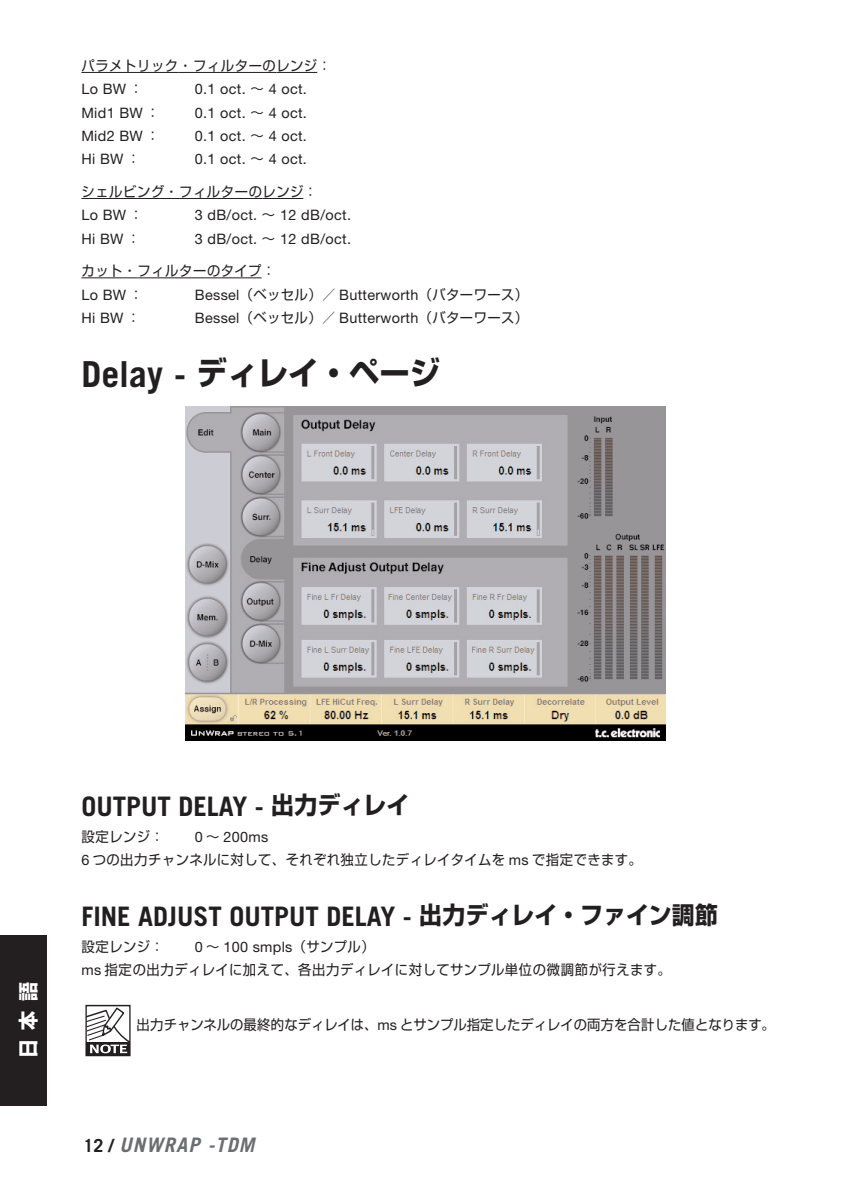
<style>
.page{position:relative;width:851px;height:1191px;background:#fff}
.page>*{position:absolute;margin:0;border:0;box-sizing:border-box;transform-origin:0 0}
.t1{font:700 32px "Shin Go Pro";color:#231f20;scale:.95 1}
.t2{font:700 26.8px "Trade Gothic";color:#231f20}
.t3{font:italic 700 20px "Trade Gothic";letter-spacing:.055em;color:#6c6d70}
.t4{font:700 20px "Shin Go Pro";color:#fff;scale:.95 1}
.t5{font:14.4px "Helvetica Neue";letter-spacing:.02em;color:#231f20}
.t6{font:14px "Shin Go Pro";letter-spacing:.03em;color:#231f20;scale:.95 1}
.t7{font:14px "Shin Go Pro";color:#231f20;scale:.95 1}
.s1{font-family:"Shin Go Pro";font-size:14px}
.s2{font-family:"Trade Gothic";font-size:35.8px}
.s3{font-family:"Shin Go Pro";font-size:24px}
.s4{font-family:"Helvetica Neue";font-size:14.4px}
.s5{font-style:normal;font-size:18px;color:#231f20}
</style>
<div class="page">
<div style="left:0;top:935px;width:47px;height:170px;background:#231f20"></div>
<hr style="left:81px;top:72px;width:98px;height:1px;background:#231f20">
<svg style="left:179px;top:72px;width:14px;height:1px"></svg>
<hr style="left:193px;top:72px;width:83px;height:1px;background:#231f20">
<hr style="left:276px;top:72px;width:41px;height:1px;background:#231f20">
<hr style="left:81px;top:198px;width:84px;height:1px;background:#231f20">
<svg style="left:165px;top:198px;width:14px;height:1px"></svg>
<hr style="left:179px;top:198px;width:83px;height:1px;background:#231f20">
<hr style="left:262px;top:198px;width:41px;height:1px;background:#231f20">
<hr style="left:81px;top:277px;width:42px;height:1px;background:#231f20">
<svg style="left:123px;top:277px;width:14px;height:1px"></svg>
<hr style="left:137px;top:277px;width:84px;height:1px;background:#231f20">
<hr style="left:221px;top:277px;width:40px;height:1px;background:#231f20">
<div style="left:85px;top:1005px;width:46px;height:51px;border:1px solid #231f20"></div>
<svg style="left:86px;top:1053px;width:44px;height:2px"></svg>
<svg style="left:85px;top:1006px;width:46px;height:47px"></svg>
<img style="left:185px;top:407px;width:480px;height:333px">
<p class="t6" style="left:81px;top:54px;width:264px">パラメトリック・フィルターのレンジ：</p>
<p class="t5" style="left:81px;top:84px;width:63px">Lo BW <span class="s1">：</span></p>
<p class="t5" style="left:195px;top:84px;width:114px">0.1 oct. <span class="s1">～</span> 4 oct.</p>
<p class="t5" style="left:81px;top:107px;width:80px">Mid1 BW <span class="s1">：</span></p>
<p class="t5" style="left:195px;top:107px;width:114px">0.1 oct. <span class="s1">～</span> 4 oct.</p>
<p class="t5" style="left:81px;top:131px;width:80px">Mid2 BW <span class="s1">：</span></p>
<p class="t5" style="left:195px;top:131px;width:114px">0.1 oct. <span class="s1">～</span> 4 oct.</p>
<p class="t5" style="left:81px;top:154px;width:60px">Hi BW <span class="s1">：</span></p>
<p class="t5" style="left:195px;top:154px;width:114px">0.1 oct. <span class="s1">～</span> 4 oct.</p>
<p class="t6" style="left:81px;top:180px;width:249px">シェルビング・フィルターのレンジ：</p>
<p class="t5" style="left:81px;top:210px;width:63px">Lo BW <span class="s1">：</span></p>
<p class="t5" style="left:195px;top:210px;width:158px">3 dB/oct. <span class="s1">～</span> 12 dB/oct.</p>
<p class="t5" style="left:81px;top:233px;width:60px">Hi BW <span class="s1">：</span></p>
<p class="t5" style="left:195px;top:233px;width:158px">3 dB/oct. <span class="s1">～</span> 12 dB/oct.</p>
<p class="t6" style="left:81px;top:260px;width:205px">カット・フィルターのタイプ：</p>
<p class="t5" style="left:81px;top:289px;width:63px">Lo BW <span class="s1">：</span></p>
<p class="t5" style="left:195px;top:289px;width:334px">Bessel<span class="s1">（ベッセル）／</span> Butterworth<span class="s1">（バターワース）</span></p>
<p class="t5" style="left:81px;top:313px;width:60px">Hi BW <span class="s1">：</span></p>
<p class="t5" style="left:195px;top:313px;width:334px">Bessel<span class="s1">（ベッセル）／</span> Butterworth<span class="s1">（バターワース）</span></p>
<h1 class="t1" style="left:81px;top:347px;width:379px"><span class="s2">Delay -</span> ディレイ・ページ</h1>
<h3 class="t4" style="left:12px;top:1058px;width:81px;rotate:-90deg">日本語</h3>
<h2 class="t2" style="left:81px;top:796px;width:329px">OUTPUT DELAY - <span class="s3">出力ディレイ</span></h2>
<p class="t6" style="left:81px;top:825px;width:88px">設定レンジ：</p>
<p class="t5" style="left:195px;top:831px;width:75px">0 <span class="s1">～</span> 200ms</p>
<p class="t6" style="left:81px;top:848px;width:591px"><span class="s4">6</span> つの出力チャンネルに対して、それぞれ独立したディレイタイムを <span class="s4">ms</span> で指定できます。</p>
<h2 class="t2" style="left:81px;top:906px;width:638px">FINE ADJUST OUTPUT DELAY - <span class="s3">出力ディレイ・ファイン調節</span></h2>
<p class="t6" style="left:81px;top:935px;width:88px">設定レンジ：</p>
<p class="t5" style="left:195px;top:941px;width:181px">0 <span class="s1">～</span> 100 smpls<span class="s1">（サンプル）</span></p>
<p class="t6" style="left:81px;top:958px;width:622px"><span class="s4">ms</span> 指定の出力ディレイに加えて、各出力ディレイに対してサンプル単位の微調節が行えます。</p>
<p class="t7" style="left:136px;top:1013px;width:673px">出力チャンネルの最終的なディレイは、<span class="s4">ms</span> とサンプル指定したディレイの両方を合計した値となります。</p>
<h3 class="t3" style="left:83px;top:1137px;width:172px"><span class="s5">12 /</span> UNWRAP -TDM</h3>
</div>
